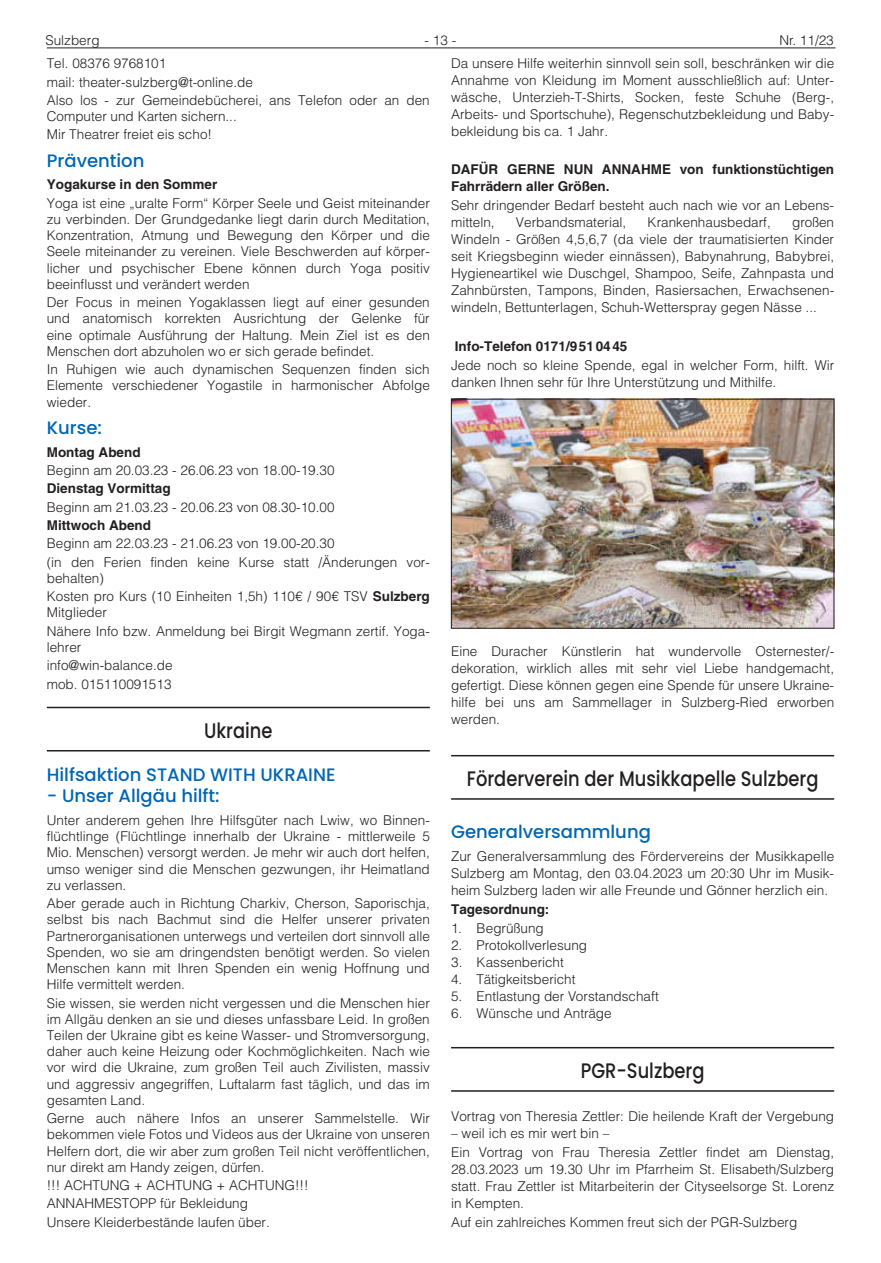
<style>
.page{position:relative;width:881px;height:1263px;background:#fff}
.page>*{position:absolute;margin:0;border:0;box-sizing:border-box;transform-origin:0 0}
.t1{font:500 21px "Poppins";color:#231f20;scale:.85 1}
.t2{font:500 18px "Poppins";color:#0166b3}
.t3{font:300 13.5px/16.2px "Helvetica LT";color:#231f20;text-align:justify}
.t4{font:700 13.5px/17px "Helvetica LT";color:#231f20}
.s1{font-weight:700}
</style>
<div class="page">
<hr style="left:47px;top:48px;width:788px;height:1px;background:#231f20">
<hr style="left:451px;top:755px;width:382px;height:1px;background:#231f20">
<hr style="left:451px;top:798px;width:382px;height:2px;background:#231f20">
<hr style="left:451px;top:1047px;width:382px;height:1px;background:#231f20">
<hr style="left:451px;top:1090px;width:382px;height:2px;background:#231f20">
<img style="left:453px;top:401px;width:378px;height:225px">
<div style="left:451px;top:399px;width:382px;height:229px;border:1px solid #231f20"></div>
<hr style="left:47px;top:707px;width:382px;height:1px;background:#231f20">
<hr style="left:47px;top:750px;width:382px;height:1px;background:#231f20">
<p class="t3" style="left:45px;top:32px;width:56px">Sulzberg</p>
<p class="t3" style="left:424px;top:32px;width:33px">- 13 -</p>
<p class="t3" style="left:451px;top:28px;width:384px;line-height:23.4px;text-align:right">Nr. 11/23<br>Da unsere Hilfe weiterhin sinnvoll sein soll, beschränken wir die</p>
<p class="t3" style="left:451px;top:72px;width:384px;line-height:17px">Annahme von Kleidung im Moment ausschließlich auf: Unter&shy;wäsche, Unterzieh-T-Shirts, Socken, feste Schuhe (Berg-, Arbeits- und Sportschuhe), Regenschutzbekleidung und Baby&shy;bekleidung bis ca. 1 Jahr.</p>
<p class="t4" style="left:451px;top:161px;width:384px">DAFÜR GERNE NUN ANNAHME von funktionstüchtigen<br>Fahrrädern aller Größen.</p>
<p class="t3" style="left:451px;top:197px;width:384px;line-height:17px">Sehr dringender Bedarf besteht auch nach wie vor an Lebens&shy;mitteln,</p>
<p class="t3" style="left:47px;top:54px;width:384px;line-height:18.3px;text-align:left">Tel. 08376 9768101<br>mail: theater-sulzberg@t-online.de<br>Also los - zur Gemeindebücherei, ans Telefon oder an den</p>
<p class="t3" style="left:47px;top:107px;width:191px;line-height:18.3px">Computer und Karten sichern...<br>Mir Theatrer freiet eis scho!</p>
<h2 class="t2" style="left:47px;top:150px;width:99px">Prävention</h2>
<p class="t4" style="left:47px;top:176px;width:172px">Yogakurse in den Sommer</p>
<p class="t3" style="left:47px;top:195px;width:384px">Yoga ist eine „uralte Form“ Körper Seele und Geist miteinander zu verbinden. Der Grundgedanke liegt darin durch Meditation, Konzentration, Atmung und Bewegung den Körper und die Seele miteinander zu vereinen. Viele Beschwerden auf körper&shy;licher und psychischer Ebene können durch Yoga positiv beeinflusst und verändert werden</p>
<p class="t3" style="left:47px;top:294px;width:384px">Der Focus in meinen Yogaklassen liegt auf einer gesunden und anatomisch korrekten Ausrichtung der Gelenke für eine optimale Ausführung der Haltung. Mein Ziel ist es den Menschen dort abzuholen wo er sich gerade befindet.</p>
<p class="t3" style="left:47px;top:361px;width:384px">In Ruhigen wie auch dynamischen Sequenzen finden sich Elemente verschiedener Yogastile in harmonischer Abfolge wieder.</p>
<h2 class="t2" style="left:47px;top:417px;width:57px">Kurse:</h2>
<p class="t4" style="left:47px;top:443px;width:95px">Montag Abend</p>
<p class="t3" style="left:47px;top:462px;width:289px">Beginn am 20.03.23 - 26.06.23 von 18.00-19.30</p>
<p class="t4" style="left:47px;top:480px;width:125px">Dienstag Vormittag</p>
<p class="t3" style="left:47px;top:498px;width:289px">Beginn am 21.03.23 - 20.06.23 von 08.30-10.00</p>
<p class="t4" style="left:47px;top:516px;width:106px">Mittwoch Abend</p>
<p class="t3" style="left:47px;top:534px;width:384px;line-height:18.3px">Beginn am 22.03.23 - 21.06.23 von 19.00-20.30<br>(in den Ferien finden keine Kurse statt /Änderungen vor-</p>
<p class="t3" style="left:47px;top:569px;width:384px;line-height:18.3px">behalten)<br>Kosten pro Kurs (10 Einheiten 1,5h) 110€ / 90€ TSV <span class="s1">Sulzberg</span></p>
<p class="t3" style="left:47px;top:603px;width:384px;line-height:18.3px">Mitglieder<br>Nähere Info bzw. Anmeldung bei Birgit Wegmann zertif. Yoga-</p>
<p class="t3" style="left:47px;top:638px;width:127px;line-height:18.3px;text-align:left">lehrer info@win-balance.de mob. 015110091513</p>
<h1 class="t1" style="left:204px;top:718px;width:82px">Ukraine</h1>
<h2 class="t2" style="left:47px;top:764px;width:290px">Hilfsaktion STAND WITH UKRAINE</h2>
<h2 class="t2" style="left:47px;top:785px;width:174px">- Unser Allgäu hilft:</h2>
<p class="t3" style="left:47px;top:812px;width:384px">Unter anderem gehen Ihre Hilfsgüter nach Lwiw, wo Binnen&shy;flüchtlinge (Flüchtlinge innerhalb der Ukraine - mittlerweile 5<br>Mio. Menschen) versorgt werden. Je mehr wir auch dort helfen, umso weniger sind die Menschen gezwungen, ihr Heimatland zu verlassen.</p>
<p class="t3" style="left:47px;top:895px;width:384px">Aber gerade auch in Richtung Charkiv, Cherson, Saporischja, selbst bis nach Bachmut sind die Helfer unserer privaten Partnerorganisationen unterwegs und verteilen dort sinnvoll alle Spenden, wo sie am dringendsten benötigt werden. So vielen Menschen kann mit Ihren Spenden ein wenig Hoffnung und Hilfe vermittelt werden.</p>
<p class="t3" style="left:47px;top:994px;width:384px">Sie wissen, sie werden nicht vergessen und die Menschen hier im Allgäu denken an sie und dieses unfassbare Leid. In großen Teilen der Ukraine gibt es keine Wasser- und Stromversorgung, daher auch keine Heizung oder Kochmöglichkeiten. Nach wie vor wird die Ukraine, zum großen Teil auch Zivilisten, massiv und aggressiv angegriffen, Luftalarm fast täglich, und das im gesamten Land.</p>
<p class="t3" style="left:47px;top:1110px;width:384px">Gerne auch nähere Infos an unserer Sammelstelle. Wir bekommen viele Fotos und Videos aus der Ukraine von unseren Helfern dort, die wir aber zum großen Teil nicht veröffentlichen, nur direkt am Handy zeigen, dürfen.</p>
<p class="t3" style="left:47px;top:1176px;width:263px;line-height:18.3px;text-align:left">!!! ACHTUNG + ACHTUNG + ACHTUNG!!!<br>ANNAHMESTOPP für Bekleidung<br>Unsere Kleiderbestände laufen über.</p>
<p class="t3" style="left:451px;top:214px;width:384px;line-height:17px;text-indent:341px">großen Windeln - Größen 4,5,6,7 (da viele der traumatisierten Kinder seit Kriegsbeginn wieder einnässen), Babynahrung, Babybrei, Hygieneartikel wie Duschgel, Shampoo, Seife, Zahnpasta und Zahnbürsten, Tampons, Binden, Rasiersachen, Erwachsenen&shy;windeln, Bettunterlagen, Schuh-Wetterspray gegen Nässe ...</p>
<p class="t4" style="left:454px;top:337px;width:174px">Info-Telefon 0171/9510445</p>
<p class="t3" style="left:451px;top:356px;width:384px;line-height:17px">Jede noch so kleine Spende, egal in welcher Form, hilft. Wir danken Ihnen sehr für Ihre Unterstützung und Mithilfe.</p>
<p class="t3" style="left:515px;top:214px;width:112px">Verbandsmaterial,</p>
<p class="t3" style="left:647px;top:214px;width:125px">Krankenhausbedarf,</p>
<p class="t3" style="left:451px;top:643px;width:384px;line-height:17px">Eine Duracher Künstlerin hat wundervolle Osternester/- dekoration, wirklich alles mit sehr viel Liebe handgemacht, gefertigt. Diese können gegen eine Spende für unsere Ukraine&shy;hilfe bei uns am Sammellager in Sulzberg-Ried erworben werden.</p>
<h1 class="t1" style="left:466px;top:767px;width:415px">Förderverein der Musikkapelle Sulzberg</h1>
<h2 class="t2" style="left:451px;top:821px;width:201px">Generalversammlung</h2>
<p class="t3" style="left:451px;top:848px;width:384px;line-height:17px">Zur Generalversammlung des Fördervereins der Musikkapelle Sulzberg am Montag, den 03.04.2023 um 20:30 Uhr im Musik&shy;heim Sulzberg laden wir alle Freunde und Gönner herzlich ein.</p>
<p class="t4" style="left:451px;top:901px;width:100px">Tagesordnung:</p>
<p class="t3" style="left:451px;top:920px;width:94px">1. Begrüßung</p>
<p class="t3" style="left:451px;top:937px;width:137px">2. Protokollverlesung</p>
<p class="t3" style="left:451px;top:954px;width:114px">3. Kassenbericht</p>
<p class="t3" style="left:451px;top:971px;width:126px">4. Tätigkeitsbericht</p>
<p class="t3" style="left:451px;top:988px;width:209px">5. Entlastung der Vorstandschaft</p>
<p class="t3" style="left:451px;top:1005px;width:162px">6. Wünsche und Anträge</p>
<h1 class="t1" style="left:580px;top:1059px;width:147px">PGR-Sulzberg</h1>
<p class="t3" style="left:451px;top:1108px;width:384px">Vortrag von Theresia Zettler: Die heilende Kraft der Vergebung</p>
<p class="t3" style="left:451px;top:1123px;width:384px;line-height:19px">– weil ich es mir wert bin –<br>Ein Vortrag von Frau Theresia Zettler findet am Dienstag,</p>
<p class="t3" style="left:451px;top:1160px;width:384px;line-height:17px">28.03.2023 um 19.30 Uhr im Pfarrheim St. Elisabeth/Sulzberg statt. Frau Zettler ist Mitarbeiterin der Cityseelsorge St. Lorenz in Kempten.</p>
<p class="t3" style="left:451px;top:1214px;width:347px">Auf ein zahlreiches Kommen freut sich der PGR-Sulzberg</p>
</div>
